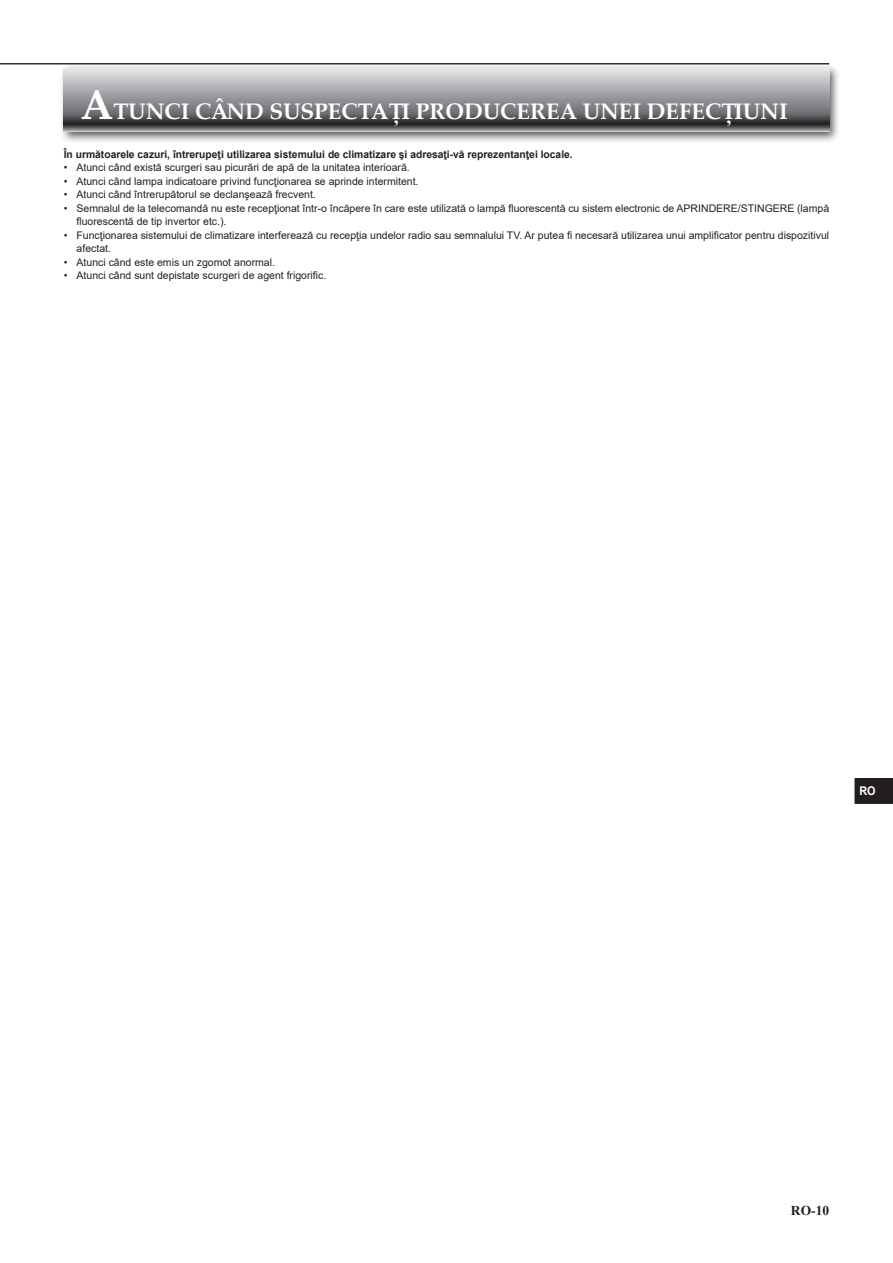
<style>
.page{position:relative;width:893px;height:1263px;background:#fff}
.page>*{position:absolute;margin:0;border:0;box-sizing:border-box;transform-origin:0 0}
.t1{font:700 22.5px "Palatino Linotype";color:#fff}
.t2{font:700 13.5px "Times New Roman";color:#231f20}
.t3{font:700 12px "Arial";color:#fff;scale:.9 1}
.t4{font:10.5px/13.5px "Arial";color:#231f20}
.t5{font:700 10.5px "Arial";color:#231f20}
.s1{font-size:42px}
</style>
<div class="page">
<hr style="left:0;top:63px;width:829px;height:1px;background:#231f20">
<svg style="left:855px;top:778px;width:38px;height:26px"></svg>
<div style="left:59px;top:63px;width:782px;height:80px;background:#231f20;opacity:.75"></div>
<svg style="left:64px;top:68px;width:765px;height:64px"></svg>
<h1 class="t1" style="left:81px;top:95px;width:708px"><span class="s1">A</span>TUNCI CÂND SUSPECTAŢI PRODUCEREA UNEI DEFECŢIUNI</h1>
<p class="t5" style="left:64px;top:147px;width:510px">În următoarele cazuri, întrerupeţi utilizarea sistemului de climatizare şi adresaţi-vă reprezentanţei locale.</p>
<p class="t4" style="left:64px;top:161px;width:347px">• Atunci când există scurgeri sau picurări de apă de la unitatea interioară.</p>
<p class="t4" style="left:64px;top:174px;width:356px">• Atunci când lampa indicatoare privind funcţionarea se aprinde intermitent.</p>
<p class="t4" style="left:64px;top:188px;width:254px">• Atunci când întrerupătorul se declanşează frecvent.</p>
<p class="t4" style="left:77px;top:201px;width:754px;text-indent:-13px">• Semnalul de la telecomandă nu este recepţionat într-o încăpere în care este utilizată o lampă fluorescentă cu sistem electronic de APRINDERE/STINGERE (lampă fluorescentă de tip invertor etc.).</p>
<p class="t4" style="left:77px;top:228px;width:754px;text-indent:-13px">• Funcţionarea sistemului de climatizare interferează cu recepţia undelor radio sau semnalului TV. Ar putea fi necesară utilizarea unui amplificator pentru dispozitivul afectat.</p>
<p class="t4" style="left:64px;top:255px;width:213px">• Atunci când este emis un zgomot anormal.</p>
<p class="t4" style="left:64px;top:269px;width:264px">• Atunci când sunt depistate scurgeri de agent frigorific.</p>
<p class="t3" style="left:859px;top:782px;width:19px">RO</p>
<p class="t2" style="left:791px;top:1200px;width:40px">RO-10</p>
</div>
